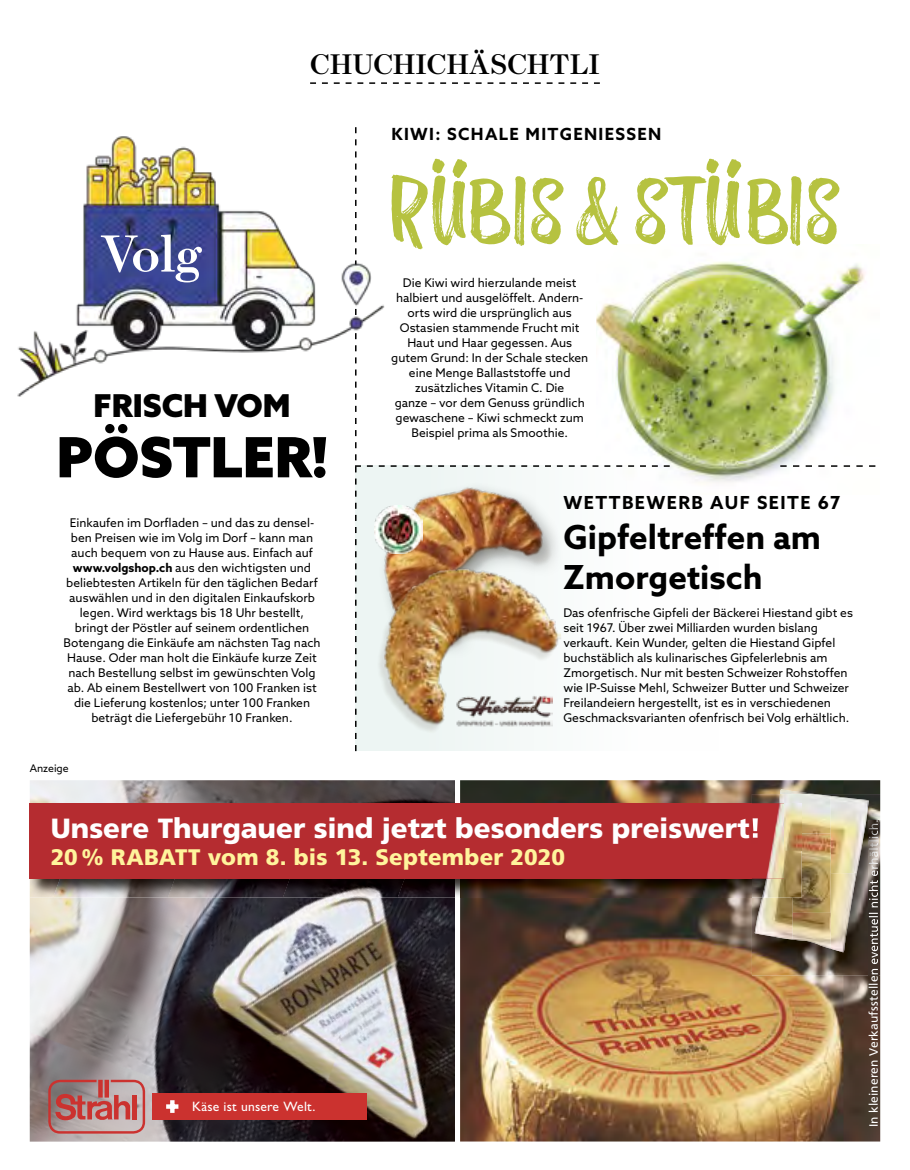
<style>
.page{position:relative;width:910px;height:1170px;background:#fff}
.page>*{position:absolute;margin:0;border:0;box-sizing:border-box;transform-origin:0 0}
.t1{font:87px "Ragtime Marker";letter-spacing:.04em;color:#b6c240}
.t2{font:900 55.5px "Azo Sans";color:#000}
.t3{font:600 52.35px "Escrow";color:#fff}
.t4{font:700 33.15px/39.8px "Azo Sans";color:#000}
.t5{font:900 31.5px "Azo Sans";color:#000}
.t6{font:600 28.5px "Escrow";color:#000}
.t7{font:900 27.75px "Frutiger";color:#fff}
.t8{font:900 22.5px "Frutiger";letter-spacing:.005em;color:#fff49c}
.t9{font:700 18px "Azo Sans";letter-spacing:.08em;color:#000}
.t10{font:700 16.8px "Azo Sans";letter-spacing:.08em;color:#000}
.t11{font:13.65px "Gill Sans";letter-spacing:.015em;color:#fff}
.t12{font:12px/15px "Azo Sans";color:#000;text-align:center}
.t13{font:10.5px "Azo Sans";color:#000}
.s1{font-weight:700}
</style>
<div class="page">
<img style="left:670px;top:262px;width:206px;height:220px">
<div style="left:355px;top:465px;width:363px;height:286px;background:#fefefe"></div>
<img style="left:355px;top:275px;width:315px;height:476px">
<svg style="left:780px;top:465px;width:95px;height:2px"></svg>
<img style="left:455px;top:739px;width:98px;height:6px">
<img style="left:374px;top:505px;width:48px;height:48px">
<img style="left:371px;top:563px;width:194px;height:176px">
<img style="left:17px;top:127px;width:408px;height:348px">
<svg style="left:310px;top:82px;width:290px;height:2px"></svg>
<img style="left:30px;top:780px;width:425px;height:361px">
<img style="left:460px;top:780px;width:420px;height:361px">
<img style="left:405px;top:878px;width:347px;height:19px">
<img style="left:290px;top:878px;width:115px;height:19px">
<img style="left:30px;top:878px;width:23px;height:19px">
<img style="left:175px;top:878px;width:115px;height:19px">
<img style="left:53px;top:878px;width:122px;height:19px">
<div style="left:30px;top:803px;width:754px;height:75px;background:#b52c30"></div>
<img style="left:752px;top:794px;width:128px;height:181px">
<img style="left:869px;top:820px;width:9px;height:155px">
<img style="left:752px;top:803px;width:14px;height:75px">
<img style="left:752px;top:816px;width:6px;height:27px">
<img style="left:780px;top:789px;width:35px;height:5px">
<img style="left:779px;top:794px;width:52px;height:39px">
<img style="left:831px;top:795px;width:38px;height:78px">
<img style="left:793px;top:833px;width:38px;height:115px">
<img style="left:755px;top:897px;width:38px;height:42px">
<img style="left:831px;top:873px;width:26px;height:79px">
<img style="left:784px;top:803px;width:18px;height:47px">
<img style="left:762px;top:850px;width:40px;height:47px">
<img style="left:766px;top:803px;width:18px;height:75px">
<div style="left:132px;top:1094px;width:5px;height:25px;background:#cb322f"></div>
<svg style="left:55px;top:1093px;width:75px;height:27px;background:#bb6b6a"></svg>
<div style="left:48px;top:1079px;width:97px;height:54px;border:2px solid #cb322f;border-radius:11px"></div>
<div style="left:98px;top:1079px;width:5px;height:18px;background:#cb322f"></div>
<hr style="left:105px;top:1079px;width:4px;height:18px;background:#cb322f">
<div style="left:152px;top:1093px;width:215px;height:26px;background:#cb322f"></div>
<svg style="left:166px;top:1104px;width:12px;height:4px"></svg>
<div style="left:170px;top:1100px;width:5px;height:12px;background:#fff"></div>
<h3 class="t6" style="left:310px;top:46px;width:291px">CHUCHICHÄSCHTLI</h3>
<h3 class="t3" style="left:100px;top:221px;width:103px">Volg</h3>
<h3 class="t5" style="left:93px;top:384px;width:199px">FRISCH VOM</h3>
<h2 class="t2" style="left:56px;top:420px;width:273px">PÖSTLER!</h2>
<p class="t12" style="left:63px;top:515px;width:259px">Einkaufen im Dorfladen – und das zu densel&shy;ben Preisen wie im Volg im Dorf – kann man auch bequem von zu Hause aus. Einfach auf <span class="s1">www.volgshop.ch</span> aus den wichtigsten und beliebtesten Artikeln für den täglichen Bedarf auswählen und in den digitalen Einkaufskorb legen. Wird werktags bis 18 Uhr bestellt, bringt der Pöstler auf seinem ordentlichen Botengang die Einkäufe am nächsten Tag nach Hause. Oder man holt die Einkäufe kurze Zeit nach Bestellung selbst im gewünschten Volg ab. Ab einem Bestellwert von 100 Franken ist die Lieferung kostenlos; unter 100 Franken beträgt die Liefergebühr 10 Franken.</p>
<p class="t13" style="left:30px;top:761px;width:40px">Anzeige</p>
<h3 class="t10" style="left:391px;top:123px;width:271px">KIWI: SCHALE MITGENIESSEN</h3>
<h1 class="t1" style="left:391px;top:164px;width:451px">Rübis&amp;stübis</h1>
<p class="t12" style="left:391px;top:275px;width:198px">Die Kiwi wird hierzulande meist halbiert und ausgelöffelt. Andern&shy;orts wird die ursprünglich aus<br>Ostasien stammende Frucht mit<br>Haut und Haar gegessen. Aus gutem Grund: In der Schale stecken eine Menge Ballaststoffe und zusätzliches Vitamin C. Die<br>ganze – vor dem Genuss gründlich gewaschene – Kiwi schmeckt zum<br>Beispiel prima als Smoothie.</p>
<h3 class="t9" style="left:563px;top:491px;width:278px">WETTBEWERB AUF SEITE 67</h3>
<h3 class="t4" style="left:563px;top:516px;width:259px">Gipfeltreffen am<br>Zmorgetisch</h3>
<p class="t12" style="left:563px;top:605px;width:291px;text-align:left">Das ofenfrische Gipfeli der Bäckerei Hiestand gibt es seit 1967. Über zwei Milliarden wurden bislang verkauft. Kein Wunder, gelten die Hiestand Gipfel buchstäblich als kulinarisches Gipfelerlebnis am Zmorgetisch. Nur mit besten Schweizer Rohstoffen wie IP-Suisse Mehl, Schweizer Butter und Schweizer Freilandeiern hergestellt, ist es in verschiedenen Geschmacksvarianten ofenfrisch bei Volg erhältlich.</p>
<h3 class="t7" style="left:51px;top:811px;width:712px">Unsere Thurgauer sind jetzt besonders preiswert!</h3>
<h3 class="t8" style="left:51px;top:843px;width:516px">20 % RABATT vom 8. bis 13. September 2020</h3>
<p class="t11" style="left:192px;top:1098px;width:125px">Käse ist unsere Welt.</p>
</div>
